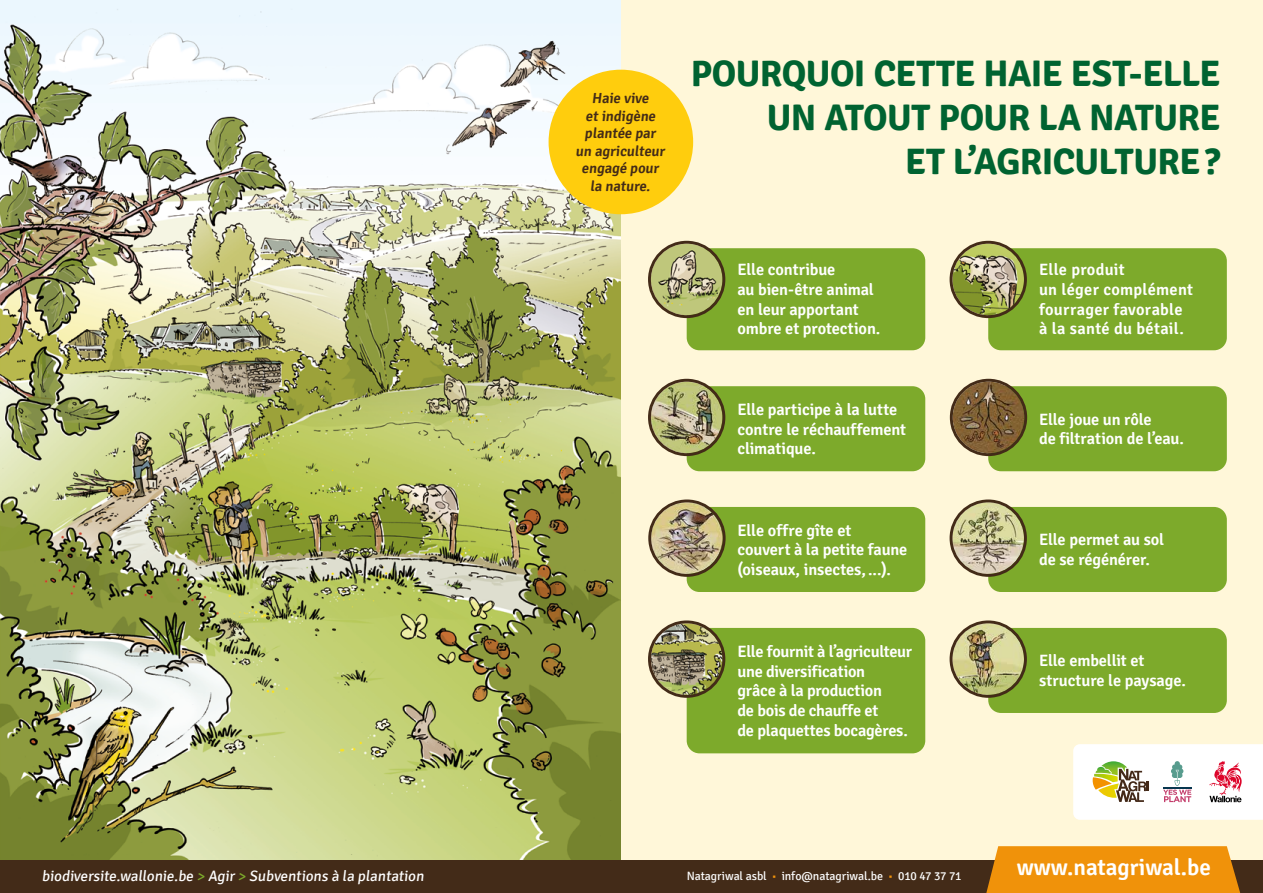
<style>
.page{position:relative;width:1263px;height:893px;background:#fff7d9}
.page>*{position:absolute;margin:0;border:0;box-sizing:border-box;transform-origin:0 0}
.t1{font:700 36.75px/44.1px "Signika";letter-spacing:-.02em;color:#006331;text-align:right}
.t2{font:600 23.02px "Signika";color:#fff}
.t3{font:600 16.35px/19.6px "Signika";letter-spacing:-.01em;color:#fff}
.t4{font:600 16.35px/19.6px "Signika";letter-spacing:.015em;color:#fff}
.t5{font:15px "Signika";color:#fff}
.t6{font:600 14.55px/17.5px "Signika";color:#432b18;text-align:center}
.t7{font:12px "Signika";letter-spacing:-.01em;color:#fff}
.s1{color:#7daa2b}
</style>
<div class="page">
<img style="left:0;top:0;width:621px;height:860px">
<div style="left:549px;top:70px;width:144px;height:144px;background:#ffcd0d;border-radius:50%"></div>
<div style="left:0;top:860px;width:1263px;height:33px;background:#432b18"></div>
<svg style="left:1073px;top:744px;width:190px;height:76px;background:#efe8e1"></svg>
<svg style="left:986px;top:846px;width:254px;height:47px;background:#ec9210"></svg>
<div style="left:687px;top:248px;width:238px;height:102px;background:#7daa2b"></div>
<img style="left:651px;top:244px;width:71px;height:71px;border-radius:36px">
<div style="left:648px;top:241px;width:77px;height:77px;border:3px solid #432b18;border-radius:50%"></div>
<div style="left:988px;top:628px;width:239px;height:85px;background:#7daa2b"></div>
<img style="left:952px;top:623px;width:72px;height:72px;border-radius:36px">
<div style="left:949px;top:620px;width:78px;height:78px;border:3px solid #432b18;border-radius:50%"></div>
<div style="left:687px;top:507px;width:238px;height:85px;background:#7daa2b"></div>
<img style="left:651px;top:502px;width:72px;height:72px;border-radius:36px">
<div style="left:648px;top:499px;width:78px;height:78px;border:3px solid #432b18;border-radius:50%"></div>
<div style="left:687px;top:386px;width:238px;height:85px;background:#7daa2b"></div>
<img style="left:651px;top:382px;width:71px;height:71px;border-radius:36px">
<div style="left:648px;top:379px;width:77px;height:77px;border:3px solid #432b18;border-radius:50%"></div>
<div style="left:687px;top:628px;width:238px;height:125px;background:#7daa2b"></div>
<img style="left:651px;top:623px;width:71px;height:72px;border-radius:36px">
<div style="left:648px;top:620px;width:77px;height:78px;border:3px solid #432b18;border-radius:50%"></div>
<div style="left:988px;top:248px;width:239px;height:102px;background:#7daa2b"></div>
<img style="left:952px;top:244px;width:72px;height:71px;border-radius:36px">
<div style="left:949px;top:241px;width:78px;height:77px;border:3px solid #432b18;border-radius:50%"></div>
<div style="left:988px;top:507px;width:239px;height:85px;background:#7daa2b"></div>
<img style="left:952px;top:502px;width:72px;height:72px;border-radius:36px">
<div style="left:949px;top:499px;width:78px;height:78px;border:3px solid #432b18;border-radius:50%"></div>
<div style="left:988px;top:386px;width:239px;height:85px;background:#7daa2b"></div>
<img style="left:953px;top:382px;width:71px;height:71px;border-radius:36px">
<div style="left:950px;top:379px;width:77px;height:77px;border:3px solid #432b18;border-radius:50%"></div>
<p class="t6" style="left:576px;top:90px;width:93px">Haie vive<br>et indigène plantée par un agriculteur engagé pour la nature.</p>
<h1 class="t1" style="left:691px;top:52px;width:531px">POURQUOI CETTE HAIE EST-ELLE<br>UN ATOUT POUR LA NATURE<br>ET L’AGRICULTURE?</h1>
<p class="t3" style="left:737px;top:260px;width:144px">Elle contribue<br>au bien-être animal en leur apportant ombre et protection.</p>
<p class="t3" style="left:737px;top:400px;width:170px">Elle participe à la lutte contre le réchauffement climatique.</p>
<p class="t3" style="left:737px;top:520px;width:171px">Elle offre gîte et couvert à la petite faune (oiseaux, insectes,...).</p>
<p class="t3" style="left:737px;top:642px;width:176px">Elle fournit à l’agriculteur une diversification<br>grâce à la production<br>de bois de chauffe et<br>de plaquettes bocagères.</p>
<p class="t4" style="left:1039px;top:260px;width:156px">Elle produit<br>un léger complément fourrager favorable à la santé du bétail.</p>
<p class="t3" style="left:1039px;top:409px;width:146px">Elle joue un rôle<br>de filtration de l’eau.</p>
<p class="t3" style="left:1039px;top:530px;width:127px">Elle permet au sol de se régénérer.</p>
<p class="t3" style="left:1039px;top:651px;width:148px">Elle embellit et structure le paysage.</p>
<p class="t5" style="left:42px;top:867px;width:386px">biodiversite.wallonie.be <span class="s1">&gt;</span> Agir <span class="s1">&gt;</span> Subventions à la plantation</p>
<p class="t7" style="left:687px;top:869px;width:276px">Natagriwal asbl info@natagriwal.be 010 47 37 71</p>
<h2 class="t2" style="left:1017px;top:854px;width:196px">www.natagriwal.be</h2>
</div>
